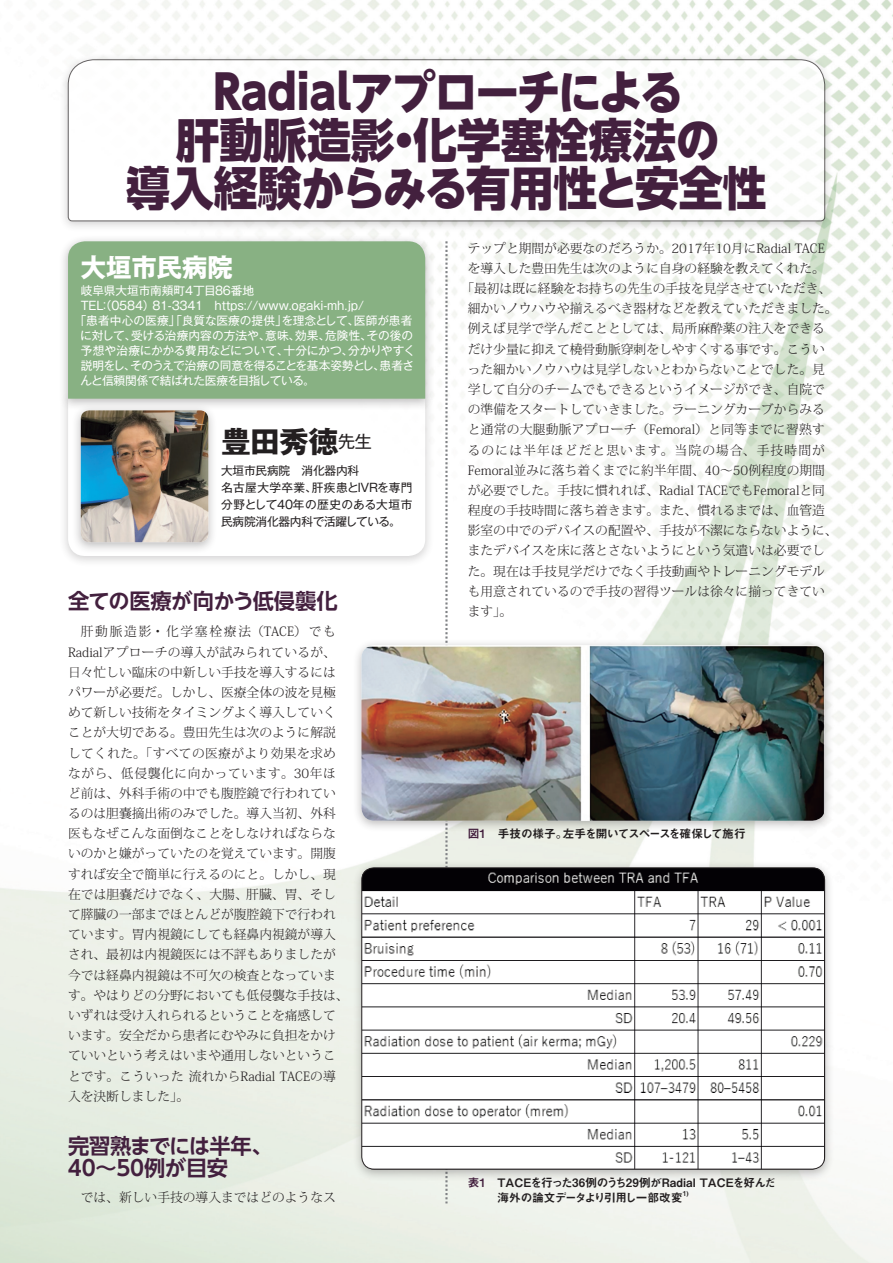
<style>
.page{position:relative;width:893px;height:1263px;background:#fff}
.page>*{position:absolute;margin:0;border:0;box-sizing:border-box;transform-origin:0 0}
.t1{font:800 46.8px/47.8px "UD Shin Go NT Pro";letter-spacing:-.01em;color:#43203e;text-align:center;scale:.94 1}
.t2{font:700 29.7px "Gothic MB101 Pro";color:#231f20}
.t3{font:700 25.5px "Gothic MB101 Pro";letter-spacing:-.005em;color:#fff}
.t4{font:700 21.3px/22.4px "UD Shin Go NT Pro De";letter-spacing:-.015em;color:#43203e}
.t5{font:300 12.75px/20.2px "Koz Min Pr 6 N";color:#231f20}
.t6{font:300 12.75px "Koz Min Pr 6 N";letter-spacing:.02em;color:#231f20}
.t7{font:300 12.75px "Koz Min Pr 6 N";letter-spacing:.085em;color:#231f20}
.t8{font:11.7px "Gothic MB101 Pro";letter-spacing:-.01em;color:#fff}
.t9{font:11.7px/17px "Gothic MB101 Pro";letter-spacing:-.02em;color:#231f20}
.t10{font:11.7px "Gothic MB101 Pro";letter-spacing:-.035em;color:#fff}
.t11{font:11.7px/14.9px "Midashi Go Pro MB31";letter-spacing:-.025em;color:#231f20}
.t12{font:11.7px "Midashi Go Pro MB31";letter-spacing:-.09em;color:#231f20}
.t13{font:6.75px "Midashi Go Pro MB31";color:#231f20}
.s1{color:#43203e}
</style>
<div class="page">
<img style="left:0;top:0;width:893px;height:1263px">
<div style="left:59px;top:53px;width:775px;height:180px;background:#231f20;opacity:.3"></div>
<svg style="left:68px;top:59px;width:757px;height:162px"></svg>
<div style="left:59px;top:391px;width:376px;height:177px;background:#231f20;opacity:.3"></div>
<svg style="left:68px;top:411px;width:357px;height:145px"></svg>
<svg style="left:445px;top:241px;width:3px;height:962px"></svg>
<div style="left:59px;top:234px;width:376px;height:177px;background:#231f20;opacity:.3"></div>
<div style="left:68px;top:241px;width:357px;height:158px;background:#88b183"></div>
<div style="left:71px;top:403px;width:147px;height:151px;background:#231f20;opacity:.3"></div>
<img style="left:81px;top:410px;width:127px;height:132px">
<div style="left:352px;top:861px;width:482px;height:320px;background:#231f20;opacity:.3"></div>
<img style="left:361px;top:867px;width:464px;height:302px">
<div style="left:361px;top:867px;width:464px;height:302px;border:1px solid #231f20;border-radius:12px"></div>
<div style="left:352px;top:638px;width:482px;height:195px;background:#231f20;opacity:.3"></div>
<img style="left:361px;top:645px;width:464px;height:176px">
<h1 class="t1" style="left:126px;top:67px;width:683px">Radialアプローチによる<br>肝動脈造影・化学塞栓療法の<br>導入経験からみる有用性と安全性</h1>
<h3 class="t3" style="left:81px;top:246px;width:154px">大垣市民病院</h3>
<p class="t8" style="left:81px;top:281px;width:175px">岐阜県大垣市南頬町4丁目86番地</p>
<p class="t8" style="left:81px;top:296px;width:285px">TEL：（0584）81-3341　https://www.ogaki-mh.jp/</p>
<p class="t8" style="left:75px;top:311px;width:339px">「患者中心の医療」「良質な医療の提供」を理念として、医師が患者</p>
<p class="t8" style="left:80px;top:326px;width:334px">に対して、受ける治療内容の方法や、意味、効果、危険性、その後の</p>
<p class="t8" style="left:81px;top:341px;width:336px">予想や治療にかかる費用などについて、十分にかつ、分かりやすく</p>
<p class="t10" style="left:81px;top:355px;width:335px">説明をし、そのうえで治療の同意を得ることを基本姿勢とし、患者さ</p>
<p class="t10" style="left:81px;top:370px;width:236px">んと信頼関係で結ばれた医療を目指している。</p>
<h2 class="t2" style="left:221px;top:416px;width:152px">豊田秀徳<sup>先生</sup></h2>
<p class="t9" style="left:221px;top:460px;width:193px">大垣市民病院　消化器内科<br>名古屋大学卒業、肝疾患とIVRを専門分野として40年の歴史のある大垣市民病院消化器内科で活躍している。</p>
<h3 class="t4" style="left:68px;top:589px;width:271px">全ての医療が向かう低侵襲化</h3>
<p class="t5" style="left:68px;top:622px;width:282px">　肝動脈造影・化学塞栓療法（TACE）でも<br>Radialアプローチの導入が試みられているが、日々忙しい臨床の中新しい手技を導入するにはパワーが必要だ。しかし、医療全体の波を見極めて新しい技術をタイミングよく導入していくことが大切である。豊田先生は次のように解説してくれた。「すべての医療がより効果を求めながら、低侵襲化に向かっています。30年ほど前は、外科手術の中でも腹腔鏡で行われているのは胆嚢摘出術のみでした。導入当初、外科医もなぜこんな面倒なことをしなければならないのかと嫌がっていたのを覚えています。開腹すれば安全で簡単に行えるのにと。しかし、現在では胆嚢だけでなく、大腸、肝臓、胃、そして膵臓の一部までほとんどが腹腔鏡下で行われています。胃内視鏡にしても経鼻内視鏡が導入され、最初は内視鏡医には不評もありましたが今では経鼻内視鏡は不可欠の検査となっています。やはりどの分野においても低侵襲な手技は、いずれは受け入れられるということを痛感しています。安全だから患者にむやみに負担をかけていいという考えはいまや通用しないということです。こういった 流れからRadial TACEの導入を決断しました」。</p>
<h3 class="t4" style="left:68px;top:1134px;width:206px">完習熟までには半年、<br>40〜50例が目安</h3>
<p class="t5" style="left:68px;top:1187px;width:269px">　では、新しい手技の導入まではどのようなス</p>
<p class="t5" style="left:468px;top:238px;width:359px">テップと期間が必要なのだろうか。2017年10月にRadial TACE</p>
<p class="t5" style="left:468px;top:258px;width:359px">を導入した豊田先生は次のように自身の経験を教えてくれた。</p>
<p class="t5" style="left:461px;top:278px;width:371px">「最初は既に経験をお持ちの先生の手技を見学させていただき、</p>
<p class="t5" style="left:468px;top:299px;width:371px">細かいノウハウや揃えるべき器材などを教えていただきました。</p>
<p class="t5" style="left:468px;top:319px;width:359px">例えば見学で学んだこととしては、局所麻酔薬の注入をできる</p>
<p class="t5" style="left:468px;top:339px;width:359px">だけ少量に抑えて橈骨動脈穿刺をしやすくする事です。こうい</p>
<p class="t5" style="left:468px;top:359px;width:359px">った細かいノウハウは見学しないとわからないことでした。見</p>
<p class="t5" style="left:468px;top:379px;width:359px">学して自分のチームでもできるというイメージができ、自院で</p>
<p class="t5" style="left:468px;top:400px;width:359px">の準備をスタートしていきました。ラーニングカーブからみる</p>
<p class="t6" style="left:468px;top:422px;width:359px">と通常の大腿動脈アプローチ（Femoral）と同等までに習熟す</p>
<p class="t7" style="left:468px;top:443px;width:359px">るのには半年ほどだと思います。当院の場合、手技時間が</p>
<p class="t5" style="left:468px;top:460px;width:359px">Femoral並みに落ち着くまでに約半年間、40〜50例程度の期間</p>
<p class="t5" style="left:468px;top:480px;width:359px">が必要でした。手技に慣れれば、Radial TACEでもFemoralと同</p>
<p class="t5" style="left:468px;top:501px;width:359px">程度の手技時間に落ち着きます。また、慣れるまでは、血管造</p>
<p class="t5" style="left:468px;top:521px;width:371px">影室の中でのデバイスの配置や、手技が不潔にならないように、</p>
<p class="t5" style="left:468px;top:541px;width:359px">またデバイスを床に落とさないようにという気遣いは必要でし</p>
<p class="t5" style="left:468px;top:561px;width:359px">た。現在は手技見学だけでなく手技動画やトレーニングモデル</p>
<p class="t5" style="left:468px;top:581px;width:359px">も用意されているので手技の習得ツールは徐々に揃ってきてい</p>
<p class="t5" style="left:468px;top:601px;width:46px">ます」。</p>
<p class="t12" style="left:468px;top:825px;width:279px"><span class="s1">図1</span>　手技の様子。左手を開いてスペースを確保して施行</p>
<p class="t11" style="left:497px;top:1174px;width:280px;text-indent:-30px"><span class="s1">表1</span> TACEを行った36例のうち29例がRadial TACEを好んだ海外の論文データより引用し一部改変</p>
<p class="t13" style="left:683px;top:1188px;width:7px">1)</p>
</div>
